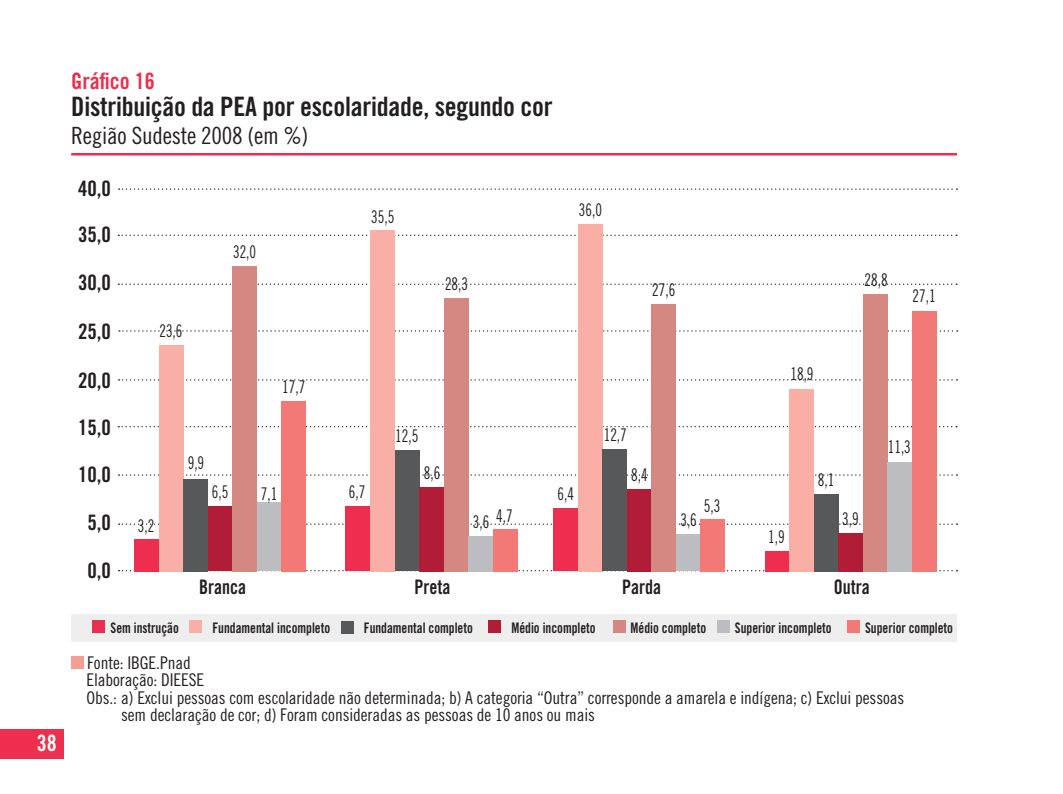
<style>
.page{position:relative;width:1063px;height:794px;background:#fff}
.page>*{position:absolute;margin:0;border:0;box-sizing:border-box;transform-origin:0 0}
.t1{font:26.75px "Trade Gothic Bold Cond Twenty";letter-spacing:-.01em;color:#231f20}
.t2{font:23.75px "Trade Gothic Cond Eighteen";letter-spacing:-.01em;color:#231f20}
.t3{font:22.5px "Trade Gothic Bold Cond Twenty";color:#ee2e4e}
.t4{font:22.5px "Trade Gothic Bold Cond Twenty";color:#fff}
.t5{font:21.25px "Trade Gothic Bold Cond Twenty";letter-spacing:-.005em;color:#231f20}
.t6{font:20px "Trade Gothic Bold Cond Twenty";color:#231f20;scale:.9 1}
.t7{font:17.5px "Trade Gothic Cond Eighteen";letter-spacing:-.005em;color:#231f20}
.t8{font:17.5px "Trade Gothic Cond Eighteen";letter-spacing:-.005em;color:#231f20;scale:.85 1}
.t9{font:14.5px "Trade Gothic Bold Cond Twenty";color:#231f20;scale:.9 1}
</style>
<div class="page">
<div style="left:0;top:729px;width:64px;height:29px;background:#ee2e4e"></div>
<svg style="left:119px;top:570px;width:838px;height:1px"></svg>
<svg style="left:119px;top:523px;width:838px;height:2px"></svg>
<svg style="left:119px;top:188px;width:838px;height:2px"></svg>
<svg style="left:119px;top:474px;width:838px;height:2px"></svg>
<svg style="left:119px;top:379px;width:838px;height:1px"></svg>
<svg style="left:119px;top:330px;width:839px;height:1px"></svg>
<svg style="left:118px;top:426px;width:839px;height:1px"></svg>
<svg style="left:118px;top:283px;width:839px;height:2px"></svg>
<svg style="left:118px;top:235px;width:839px;height:1px"></svg>
<hr style="left:71px;top:153px;width:886px;height:2px;background:#ee2e4e">
<div style="left:71px;top:656px;width:13px;height:13px;background:#f69d94"></div>
<div style="left:71px;top:614px;width:886px;height:27px;background:#eeeeef"></div>
<div style="left:92px;top:620px;width:13px;height:13px;background:#ee2e4e"></div>
<div style="left:189px;top:620px;width:13px;height:13px;background:#f9afa6"></div>
<div style="left:341px;top:621px;width:13px;height:12px;background:#57585a"></div>
<div style="left:488px;top:620px;width:13px;height:13px;background:#b11c37"></div>
<div style="left:613px;top:620px;width:12px;height:13px;background:#d58882"></div>
<div style="left:717px;top:620px;width:13px;height:13px;background:#bcbdc0"></div>
<div style="left:847px;top:620px;width:13px;height:13px;background:#f27975"></div>
<div style="left:134px;top:539px;width:25px;height:32px;background:#ee2e4e"></div>
<div style="left:159px;top:345px;width:24px;height:226px;background:#f9afa6"></div>
<div style="left:183px;top:478px;width:25px;height:93px;background:#57585a"></div>
<div style="left:208px;top:506px;width:25px;height:65px;background:#b11c37"></div>
<div style="left:233px;top:266px;width:24px;height:305px;background:#d58882"></div>
<div style="left:257px;top:502px;width:24px;height:69px;background:#bcbdc0"></div>
<div style="left:281px;top:401px;width:25px;height:170px;background:#f27975"></div>
<div style="left:346px;top:506px;width:24px;height:65px;background:#ee2e4e"></div>
<div style="left:370px;top:230px;width:25px;height:341px;background:#f9afa6"></div>
<div style="left:395px;top:450px;width:24px;height:121px;background:#57585a"></div>
<div style="left:419px;top:486px;width:25px;height:85px;background:#b11c37"></div>
<div style="left:444px;top:298px;width:25px;height:273px;background:#d58882"></div>
<div style="left:468px;top:535px;width:25px;height:36px;background:#bcbdc0"></div>
<div style="left:493px;top:529px;width:24px;height:42px;background:#f27975"></div>
<div style="left:553px;top:508px;width:25px;height:63px;background:#ee2e4e"></div>
<div style="left:578px;top:224px;width:24px;height:347px;background:#f9afa6"></div>
<div style="left:602px;top:449px;width:25px;height:122px;background:#57585a"></div>
<div style="left:627px;top:489px;width:25px;height:82px;background:#b11c37"></div>
<div style="left:652px;top:304px;width:24px;height:267px;background:#d58882"></div>
<div style="left:676px;top:534px;width:24px;height:37px;background:#bcbdc0"></div>
<div style="left:700px;top:519px;width:25px;height:52px;background:#f27975"></div>
<div style="left:765px;top:551px;width:24px;height:20px;background:#ee2e4e"></div>
<div style="left:789px;top:389px;width:25px;height:182px;background:#f9afa6"></div>
<div style="left:814px;top:494px;width:24px;height:77px;background:#57585a"></div>
<div style="left:838px;top:533px;width:25px;height:38px;background:#b11c37"></div>
<div style="left:863px;top:294px;width:25px;height:277px;background:#d58882"></div>
<div style="left:887px;top:462px;width:25px;height:109px;background:#bcbdc0"></div>
<div style="left:912px;top:311px;width:24px;height:260px;background:#f27975"></div>
<p class="t4" style="left:37px;top:729px;width:21px">38</p>
<p class="t3" style="left:71px;top:67px;width:85px">Gráfico 16</p>
<h1 class="t1" style="left:71px;top:90px;width:483px">Distribuição da PEA por escolaridade, segundo cor</h1>
<h2 class="t2" style="left:71px;top:121px;width:239px">Região Sudeste 2008 (em %)</h2>
<p class="t5" style="left:78px;top:176px;width:34px">40,0</p>
<p class="t5" style="left:78px;top:222px;width:34px">35,0</p>
<p class="t5" style="left:78px;top:269px;width:34px">30,0</p>
<p class="t5" style="left:78px;top:318px;width:34px">25,0</p>
<p class="t5" style="left:78px;top:367px;width:34px">20,0</p>
<p class="t5" style="left:78px;top:415px;width:34px">15,0</p>
<p class="t5" style="left:78px;top:461px;width:34px">10,0</p>
<p class="t5" style="left:88px;top:509px;width:25px">5,0</p>
<p class="t5" style="left:88px;top:557px;width:25px">0,0</p>
<p class="t8" style="left:233px;top:241px;width:29px">32,0</p>
<p class="t8" style="left:159px;top:320px;width:29px">23,6</p>
<p class="t8" style="left:138px;top:515px;width:21px">3,2</p>
<p class="t8" style="left:188px;top:453px;width:21px">9,9</p>
<p class="t8" style="left:212px;top:481px;width:21px">6,5</p>
<p class="t8" style="left:282px;top:377px;width:29px">17,7</p>
<p class="t8" style="left:261px;top:483px;width:21px">7,1</p>
<p class="t6" style="left:199px;top:574px;width:54px">Branca</p>
<p class="t8" style="left:371px;top:206px;width:29px">35,5</p>
<p class="t8" style="left:579px;top:199px;width:29px">36,0</p>
<p class="t8" style="left:445px;top:273px;width:29px">28,3</p>
<p class="t8" style="left:652px;top:279px;width:29px">27,6</p>
<p class="t8" style="left:865px;top:269px;width:29px">28,8</p>
<p class="t8" style="left:913px;top:285px;width:29px">27,1</p>
<p class="t8" style="left:790px;top:363px;width:29px">18,9</p>
<p class="t8" style="left:395px;top:426px;width:29px">12,5</p>
<p class="t8" style="left:604px;top:424px;width:29px">12,7</p>
<p class="t8" style="left:888px;top:436px;width:29px">11,3</p>
<p class="t8" style="left:349px;top:481px;width:21px">6,7</p>
<p class="t8" style="left:424px;top:462px;width:21px">8,6</p>
<p class="t8" style="left:473px;top:508px;width:48px">3,6 4,7</p>
<p class="t8" style="left:557px;top:484px;width:21px">6,4</p>
<p class="t8" style="left:631px;top:465px;width:21px">8,4</p>
<p class="t8" style="left:680px;top:510px;width:21px">3,6</p>
<p class="t8" style="left:704px;top:495px;width:21px">5,3</p>
<p class="t8" style="left:768px;top:527px;width:21px">1,9</p>
<p class="t8" style="left:818px;top:469px;width:21px">8,1</p>
<p class="t8" style="left:842px;top:508px;width:21px">3,9</p>
<p class="t6" style="left:414px;top:574px;width:41px">Preta</p>
<p class="t6" style="left:834px;top:574px;width:41px">Outra</p>
<p class="t6" style="left:622px;top:575px;width:45px">Parda</p>
<p class="t9" style="left:111px;top:619px;width:77px">Sem instrução</p>
<p class="t9" style="left:212px;top:618px;width:132px">fundamental incompleto</p>
<p class="t9" style="left:364px;top:619px;width:123px">fundamental completo</p>
<p class="t9" style="left:511px;top:618px;width:95px">Médio incompleto</p>
<p class="t9" style="left:631px;top:619px;width:85px">Médio completo</p>
<p class="t9" style="left:735px;top:619px;width:109px">Superior incompleto</p>
<p class="t9" style="left:865px;top:619px;width:99px">Superior completo</p>
<p class="t7" style="left:87px;top:652px;width:105px">Fonte: IBGE.Pnad</p>
<p class="t7" style="left:86px;top:669px;width:120px">Elaboração: DIEESE</p>
<p class="t7" style="left:86px;top:687px;width:819px">Obs.: a) Exclui pessoas com escolaridade não determinada; b) A categoria “Outra” corresponde a amarela e indígena; c) Exclui pessoas</p>
<p class="t7" style="left:121px;top:704px;width:475px">sem declaração de cor; d) Foram consideradas as pessoas de 10 anos ou mais</p>
</div>
